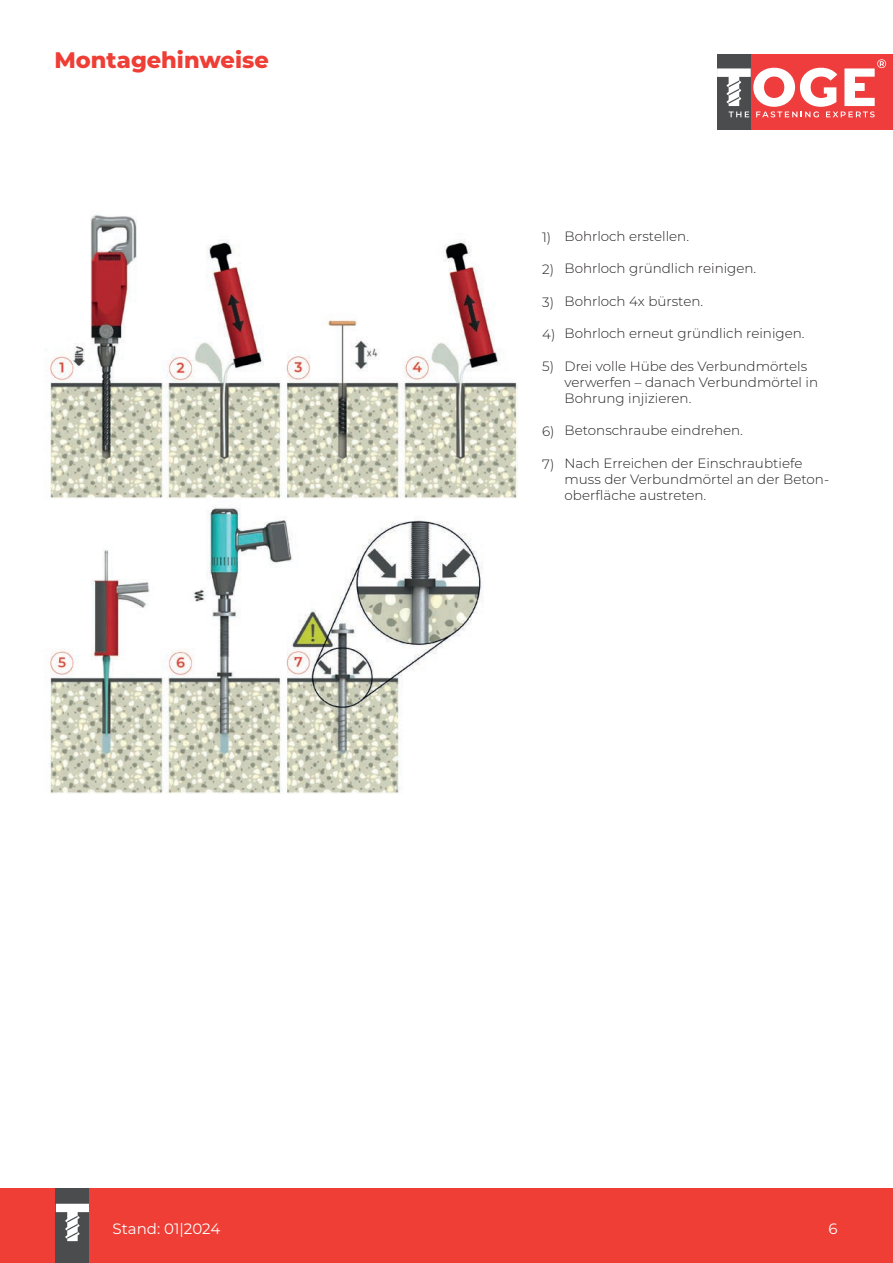
<style>
.page{position:relative;width:893px;height:1263px;background:#fff}
.page>*{position:absolute;margin:0;border:0;box-sizing:border-box;transform-origin:0 0}
.t1{font:800 22.5px "Montserrat";color:#ee3e35}
.t2{font:15px "Montserrat";color:#fff}
.t3{font:300 13.5px/16.2px "Montserrat";color:#231f20}
</style>
<div class="page">
<div style="left:0;top:1189px;width:893px;height:74px;background:#ee3e35"></div>
<div style="left:56px;top:1189px;width:33px;height:74px;background:#4b4c4d"></div>
<svg style="left:56px;top:1204px;width:33px;height:37px"></svg>
<img style="left:45px;top:214px;width:473px;height:579px">
<div style="left:717px;top:54px;width:176px;height:76px;background:#ee3d3c"></div>
<div style="left:717px;top:54px;width:34px;height:76px;background:#4b4c4d"></div>
<svg style="left:717px;top:59px;width:169px;height:58px"></svg>
<h1 class="t1" style="left:55px;top:47px;width:216px">Montagehinweise</h1>
<p class="t3" style="left:542px;top:229px;width:11px">1)</p>
<p class="t3" style="left:542px;top:262px;width:13px">2)</p>
<p class="t3" style="left:542px;top:294px;width:13px">3)</p>
<p class="t3" style="left:542px;top:326px;width:15px">4)</p>
<p class="t3" style="left:542px;top:359px;width:13px">5)</p>
<p class="t3" style="left:542px;top:424px;width:14px">6)</p>
<p class="t3" style="left:542px;top:456px;width:14px">7)</p>
<p class="t3" style="left:565px;top:228px;width:126px">Bohrloch erstellen.</p>
<p class="t3" style="left:565px;top:261px;width:193px">Bohrloch gründlich reinigen.</p>
<p class="t3" style="left:565px;top:293px;width:140px">Bohrloch 4x bürsten.</p>
<p class="t3" style="left:565px;top:326px;width:242px">Bohrloch erneut gründlich reinigen.</p>
<p class="t3" style="left:565px;top:358px;width:255px">Drei volle Hübe des Verbundmörtels verwerfen – danach Verbundmörtel in<br>Bohrung injizieren.</p>
<p class="t3" style="left:565px;top:423px;width:180px">Betonschraube eindrehen.</p>
<p class="t3" style="left:565px;top:455px;width:266px">Nach Erreichen der Einschraubtiefe muss der Verbundmörtel an der Beton&shy;oberfläche austreten.</p>
<p class="t2" style="left:113px;top:1221px;width:109px">Stand: 01|2024</p>
<p class="t2" style="left:829px;top:1221px;width:11px">6</p>
</div>
